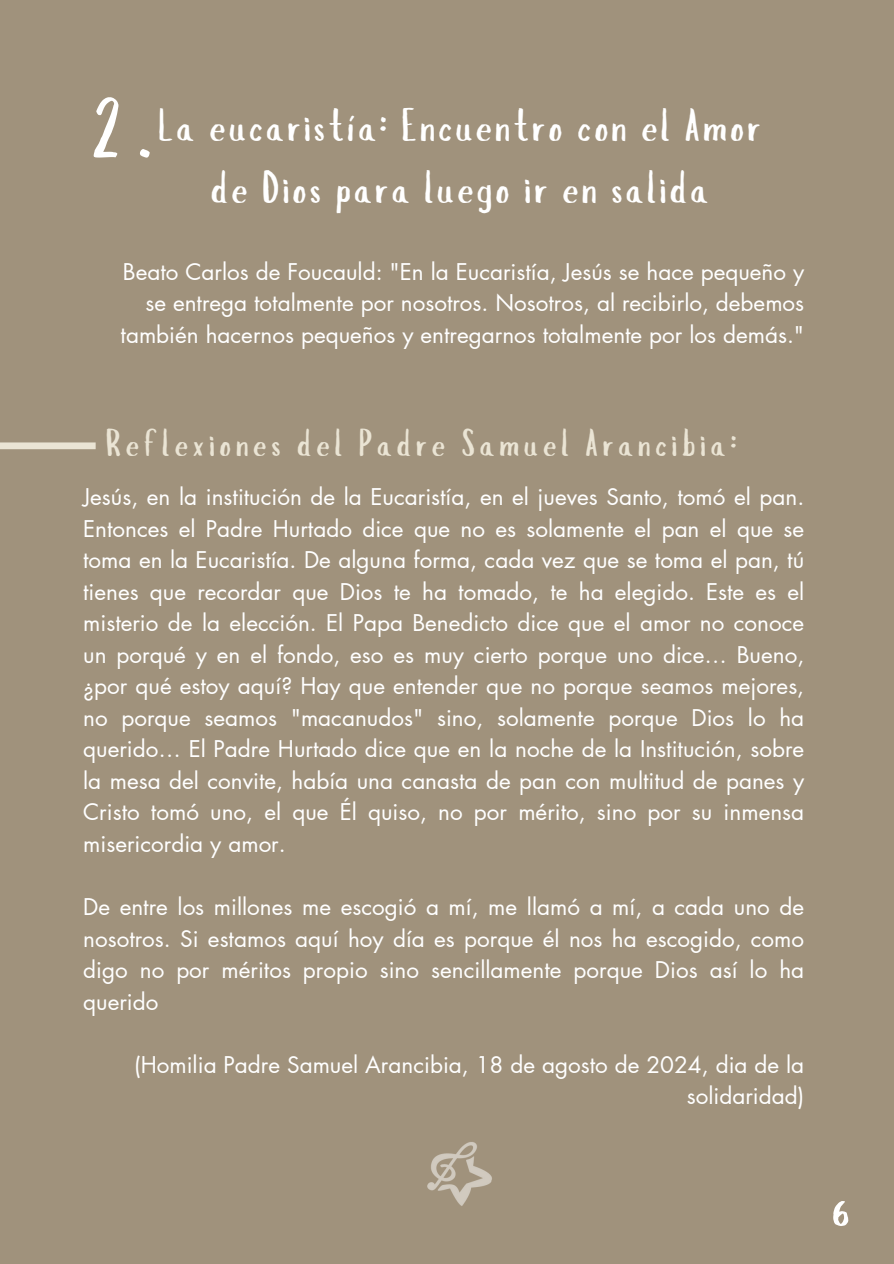
<style>
.page{position:relative;width:894px;height:1264px;background:#fff}
.page>*{position:absolute;margin:0;border:0;box-sizing:border-box;transform-origin:0 0}
.t1{font:82.5px "Slopes";color:#fff}
.t2{font:75px "Baby Fox";color:#fff}
.t3{font:45px/61.8px "Slopes";letter-spacing:.055em;color:#fff;text-align:center}
.t4{font:37.5px "Slopes";letter-spacing:.11em;color:#eae4d4}
.t5{font:22.5px/31.5px "Futura LT Pro";color:#fff;text-align:right}
</style>
<div class="page">
<div style="left:0;top:0;width:893px;height:1263px;background:#a0927c"></div>
<img style="left:427px;top:1142px;width:65px;height:64px">
<div style="left:0;top:442px;width:96px;height:7px;background:#eae4d4"></div>
<h3 class="t1" style="left:91px;top:96px;width:62px">2.</h3>
<h2 class="t3" style="left:158px;top:99px;width:604px">La eucaristía: Encuentro con el Amor de Dios para luego ir en salida</h2>
<p class="t5" style="left:121px;top:257px;width:685px">Beato Carlos de Foucauld: "En la Eucaristía, Jesús se hace pequeño y se entrega totalmente por nosotros. Nosotros, al recibirlo, debemos también hacernos pequeños y entregarnos totalmente por los demás."</p>
<p class="t4" style="left:106px;top:428px;width:632px">Reflexiones del Padre Samuel Arancibia:</p>
<p class="t5" style="left:83px;top:482px;width:722px;text-align:justify">Jesús, en la institución de la Eucaristía, en el jueves Santo, tomó el pan.<br>Entonces el Padre Hurtado dice que no es solamente el pan el que se toma en la Eucaristía. De alguna forma, cada vez que se toma el pan, tú tienes que recordar que Dios te ha tomado, te ha elegido. Este es el misterio de la elección. El Papa Benedicto dice que el amor no conoce un porqué y en el fondo, eso es muy cierto porque uno dice… Bueno, ¿por qué estoy aquí? Hay que entender que no porque seamos mejores, no porque seamos "macanudos" sino, solamente porque Dios lo ha querido… El Padre Hurtado dice que en la noche de la Institución, sobre la mesa del convite, había una canasta de pan con multitud de panes y Cristo tomó uno, el que Él quiso, no por mérito, sino por su inmensa misericordia y amor.</p>
<p class="t5" style="left:83px;top:892px;width:722px;text-align:justify">De entre los millones me escogió a mí, me llamó a mí, a cada uno de nosotros. Si estamos aquí hoy día es porque él nos ha escogido, como digo no por méritos propio sino sencillamente porque Dios así lo ha querido</p>
<p class="t5" style="left:134px;top:1049px;width:671px">(Homilia Padre Samuel Arancibia, 18 de agosto de 2024, dia de la solidaridad)</p>
<h1 class="t2" style="left:833px;top:1163px;width:20px">6</h1>
</div>
